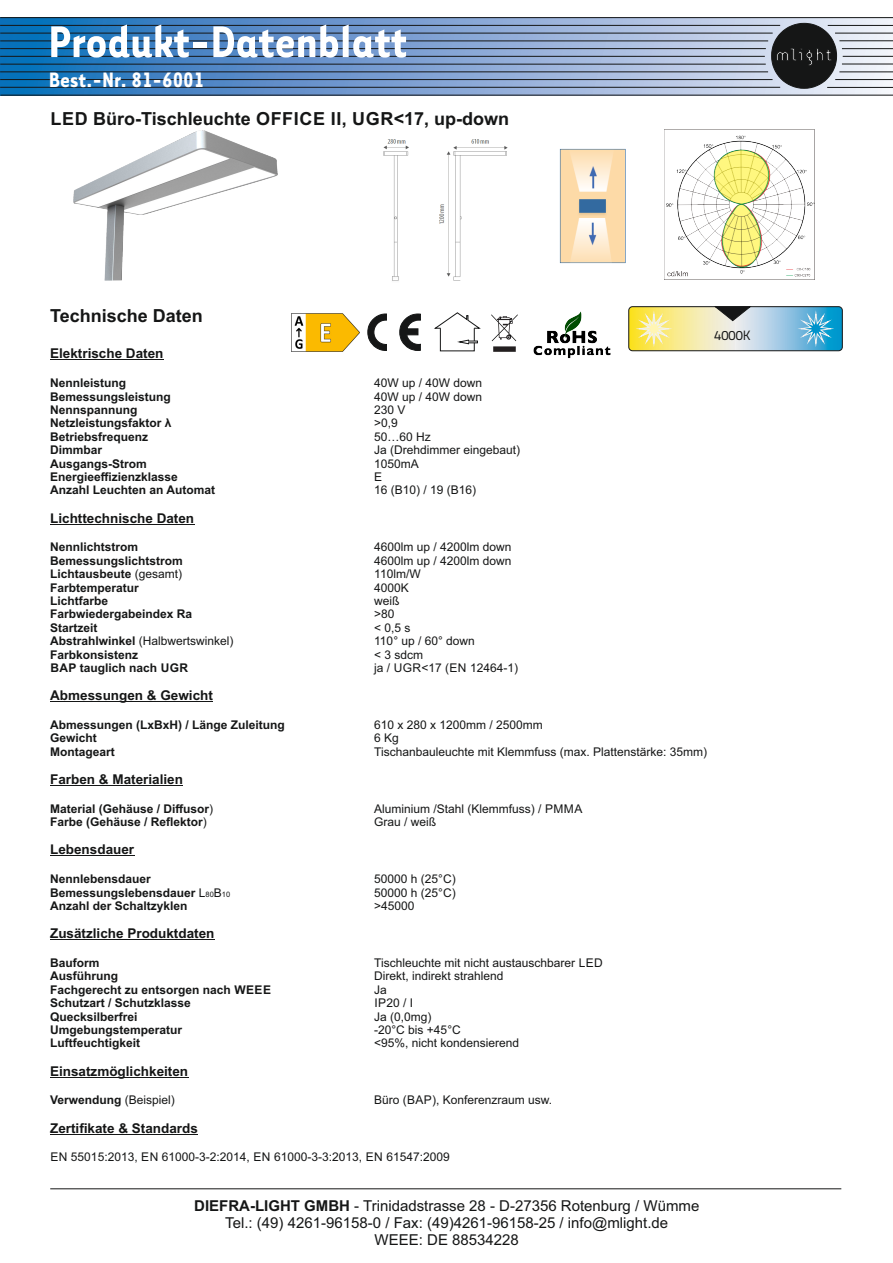
<style>
.page{position:relative;width:893px;height:1263px;background:#fff}
.page>*{position:absolute;margin:0;border:0;box-sizing:border-box;transform-origin:0 0}
.t1{font:700 51.15px "Tarzana Narrow";color:#fff}
.t2{font:700 24px "Tarzana Narrow";color:#fff}
.t3{font:700 18px "Arial";color:#151616}
.t4{font:15px/16.8px "Arial";color:#151616;text-align:center}
.t5{font:700 13.5px "Arial";color:#151616}
.t6{font:13.5px "Titillium Text 25 L 400 wt";color:#151616}
.t7{font:700 12px "Arial";color:#151616}
.t8{font:12px "Arial";color:#151616}
.s1{font-weight:400}
.s2{font-weight:700}
.s3{font-weight:400;font-size:7.5px}
</style>
<div class="page">
<img style="left:559px;top:149px;width:67px;height:114px">
<svg style="left:0;top:89px;width:893px;height:6px;background:#7da1cb"></svg>
<svg style="left:0;top:95px;width:893px;height:1px"></svg>
<svg style="left:0;top:17px;width:893px;height:72px;background:#6a8bb2"></svg>
<svg style="left:367px;top:314px;width:54px;height:37px"></svg>
<div style="left:440px;top:328px;width:35px;height:23px;border:1px solid #151616"></div>
<svg style="left:434px;top:312px;width:47px;height:17px"></svg>
<svg style="left:629px;top:306px;width:213px;height:45px;background:#bbd2ba"></svg>
<div style="left:629px;top:306px;width:213px;height:45px;border:1px solid #151616;border-radius:4px"></div>
<img style="left:533px;top:311px;width:78px;height:48px">
<img style="left:492px;top:315px;width:25px;height:36px">
<svg style="left:457px;top:339px;width:21px;height:6px"></svg>
<hr style="left:50px;top:1188px;width:791px;height:1px;background:#151616">
<img style="left:73px;top:130px;width:205px;height:150px">
<img style="left:664px;top:129px;width:150px;height:151px">
<img style="left:383px;top:139px;width:125px;height:142px">
<hr style="left:50px;top:360px;width:113px;height:1px;background:#151616">
<hr style="left:50px;top:524px;width:144px;height:1px;background:#151616">
<hr style="left:50px;top:701px;width:163px;height:1px;background:#151616">
<hr style="left:50px;top:785px;width:133px;height:1px;background:#151616">
<hr style="left:50px;top:856px;width:84px;height:1px;background:#151616">
<hr style="left:50px;top:939px;width:164px;height:1px;background:#151616">
<hr style="left:50px;top:1077px;width:138px;height:1px;background:#151616">
<hr style="left:50px;top:1134px;width:148px;height:1px;background:#151616">
<img style="left:292px;top:314px;width:68px;height:38px">
<h1 class="t1" style="left:48px;top:26px;width:360px">Produkt-Datenblatt</h1>
<h2 class="t2" style="left:49px;top:72px;width:157px">Best.-Nr. 81-6001</h2>
<h3 class="t3" style="left:50px;top:112px;width:460px">LED Büro-Tischleuchte OFFICE II, UGR&lt;17, up-down</h3>
<h3 class="t3" style="left:50px;top:309px;width:154px">Technische Daten</h3>
<p class="t5" style="left:50px;top:348px;width:115px">Elektrische Daten</p>
<p class="t7" style="left:50px;top:378px;width:78px">Nennleistung</p>
<p class="t8" style="left:374px;top:378px;width:110px">40W up / 40W down</p>
<p class="t7" style="left:50px;top:392px;width:122px">Bemessungsleistung</p>
<p class="t8" style="left:374px;top:392px;width:110px">40W up / 40W down</p>
<p class="t7" style="left:50px;top:405px;width:89px">Nennspannung</p>
<p class="t8" style="left:374px;top:405px;width:33px">230 V</p>
<p class="t7" style="left:50px;top:419px;width:123px">Netzleistungsfaktor λ</p>
<p class="t8" style="left:374px;top:419px;width:25px">&gt;0,9</p>
<p class="t7" style="left:50px;top:432px;width:100px">Betriebsfrequenz</p>
<p class="t8" style="left:374px;top:432px;width:58px">50…60 Hz</p>
<p class="t7" style="left:50px;top:445px;width:54px">Dimmbar</p>
<p class="t8" style="left:374px;top:445px;width:148px">Ja (Drehdimmer eingebaut)</p>
<p class="t7" style="left:50px;top:459px;width:98px">Ausgangs-Strom</p>
<p class="t8" style="left:374px;top:459px;width:46px">1050mA</p>
<p class="t7" style="left:50px;top:472px;width:129px">Energieeffizienzklasse</p>
<p class="t8" style="left:374px;top:472px;width:10px">E</p>
<p class="t7" style="left:50px;top:486px;width:166px">Anzahl Leuchten an Automat</p>
<p class="t8" style="left:374px;top:486px;width:104px">16 (B10) / 19 (B16)</p>
<p class="t5" style="left:50px;top:513px;width:146px">Lichttechnische Daten</p>
<p class="t7" style="left:50px;top:543px;width:90px">Nennlichtstrom</p>
<p class="t8" style="left:374px;top:543px;width:139px">4600lm up / 4200lm down</p>
<p class="t7" style="left:50px;top:556px;width:134px">Bemessungslichtstrom</p>
<p class="t8" style="left:374px;top:556px;width:139px">4600lm up / 4200lm down</p>
<p class="t7" style="left:50px;top:569px;width:134px">Lichtausbeute <span class="s1">(gesamt)</span></p>
<p class="t8" style="left:374px;top:569px;width:48px">110lm/W</p>
<p class="t7" style="left:50px;top:583px;width:90px">Farbtemperatur</p>
<p class="t8" style="left:374px;top:583px;width:36px">4000K</p>
<p class="t7" style="left:50px;top:596px;width:60px">Lichtfarbe</p>
<p class="t8" style="left:374px;top:596px;width:27px">weiß</p>
<p class="t7" style="left:50px;top:610px;width:144px">Farbwiedergabeindex Ra</p>
<p class="t8" style="left:374px;top:610px;width:22px">&gt;80</p>
<p class="t7" style="left:50px;top:623px;width:49px">Startzeit</p>
<p class="t8" style="left:374px;top:623px;width:38px">&lt; 0,5 s</p>
<p class="t8" style="left:50px;top:636px;width:185px"><span class="s2">Abstrahlwinkel</span> (Halbwertswinkel)</p>
<p class="t8" style="left:374px;top:636px;width:102px">110° up / 60° down</p>
<p class="t7" style="left:50px;top:650px;width:90px">Farbkonsistenz</p>
<p class="t8" style="left:374px;top:650px;width:51px">&lt; 3 sdcm</p>
<p class="t7" style="left:50px;top:663px;width:139px">BAP tauglich nach UGR</p>
<p class="t8" style="left:374px;top:663px;width:145px">ja / UGR&lt;17 (EN 12464-1)</p>
<p class="t5" style="left:50px;top:690px;width:164px">Abmessungen &amp; Gewicht</p>
<p class="t7" style="left:50px;top:720px;width:236px">Abmessungen (LxBxH) / Länge Zuleitung</p>
<p class="t8" style="left:374px;top:720px;width:170px">610 x 280 x 1200mm / 2500mm</p>
<p class="t7" style="left:50px;top:734px;width:48px">Gewicht</p>
<p class="t8" style="left:374px;top:734px;width:26px">6 Kg</p>
<p class="t7" style="left:50px;top:747px;width:66px">Montageart</p>
<p class="t8" style="left:374px;top:747px;width:334px">Tischanbauleuchte mit Klemmfuss (max. Plattenstärke: 35mm)</p>
<p class="t5" style="left:50px;top:774px;width:134px">Farben &amp; Materialien</p>
<p class="t7" style="left:50px;top:804px;width:165px">Material (Gehäuse / Diffusor<span class="s1">)</span></p>
<p class="t8" style="left:374px;top:804px;width:210px">Aluminium /Stahl (Klemmfuss) / PMMA</p>
<p class="t7" style="left:50px;top:817px;width:158px">Farbe (Gehäuse / Reflektor<span class="s1">)</span></p>
<p class="t8" style="left:374px;top:817px;width:64px">Grau / weiß</p>
<p class="t5" style="left:50px;top:844px;width:86px">Lebensdauer</p>
<p class="t7" style="left:50px;top:874px;width:102px">Nennlebensdauer</p>
<p class="t8" style="left:374px;top:874px;width:83px">50000 h (25°C)</p>
<p class="t7" style="left:50px;top:888px;width:182px">Bemessungslebensdauer <span class="s1">L</span><span class="s3">80</span><span class="s1">B</span><span class="s3">10</span></p>
<p class="t8" style="left:374px;top:888px;width:83px">50000 h (25°C)</p>
<p class="t7" style="left:50px;top:901px;width:139px">Anzahl der Schaltzyklen</p>
<p class="t8" style="left:374px;top:901px;width:42px">&gt;45000</p>
<p class="t5" style="left:50px;top:928px;width:166px">Zusätzliche Produktdaten</p>
<p class="t7" style="left:50px;top:958px;width:51px">Bauform</p>
<p class="t8" style="left:374px;top:958px;width:230px">Tischleuchte mit nicht austauschbarer LED</p>
<p class="t7" style="left:50px;top:972px;width:69px">Ausführung</p>
<p class="t8" style="left:374px;top:972px;width:131px">Direkt, indirekt strahlend</p>
<p class="t7" style="left:50px;top:985px;width:222px">Fachgerecht zu entsorgen nach WEEE</p>
<p class="t8" style="left:374px;top:985px;width:14px">Ja</p>
<p class="t7" style="left:50px;top:998px;width:142px">Schutzart / Schutzklasse</p>
<p class="t8" style="left:374px;top:998px;width:40px">IP20 / I</p>
<p class="t7" style="left:50px;top:1012px;width:89px">Quecksilberfrei</p>
<p class="t8" style="left:374px;top:1012px;width:59px">Ja (0,0mg)</p>
<p class="t7" style="left:50px;top:1025px;width:134px">Umgebungstemperatur</p>
<p class="t8" style="left:374px;top:1025px;width:88px">-20°C bis +45°C</p>
<p class="t7" style="left:50px;top:1039px;width:91px">Luftfeuchtigkeit</p>
<p class="t8" style="left:374px;top:1039px;width:147px">&lt;95%, nicht kondensierend</p>
<p class="t5" style="left:50px;top:1066px;width:140px">Einsatzmöglichkeiten</p>
<p class="t7" style="left:50px;top:1096px;width:126px">Verwendung <span class="s1">(Beispiel)</span></p>
<p class="t8" style="left:374px;top:1096px;width:180px">Büro (BAP), Konferenzraum usw.</p>
<p class="t5" style="left:50px;top:1123px;width:149px">Zertifikate &amp; Standards</p>
<p class="t8" style="left:50px;top:1153px;width:401px">EN 55015:2013, EN 61000-3-2:2014, EN 61000-3-3:2013, EN 61547:2009</p>
<p class="t6" style="left:714px;top:330px;width:38px">4000K</p>
<p class="t4" style="left:194px;top:1199px;width:507px"><span class="s2">DIEFRA-LIGHT GMBH</span> - Trinidadstrasse 28 - D-27356 Rotenburg / Wümme<br>Tel.: (49) 4261-96158-0 / Fax: (49)4261-96158-25 / info@mlight.de<br>WEEE: DE 88534228</p>
</div>
